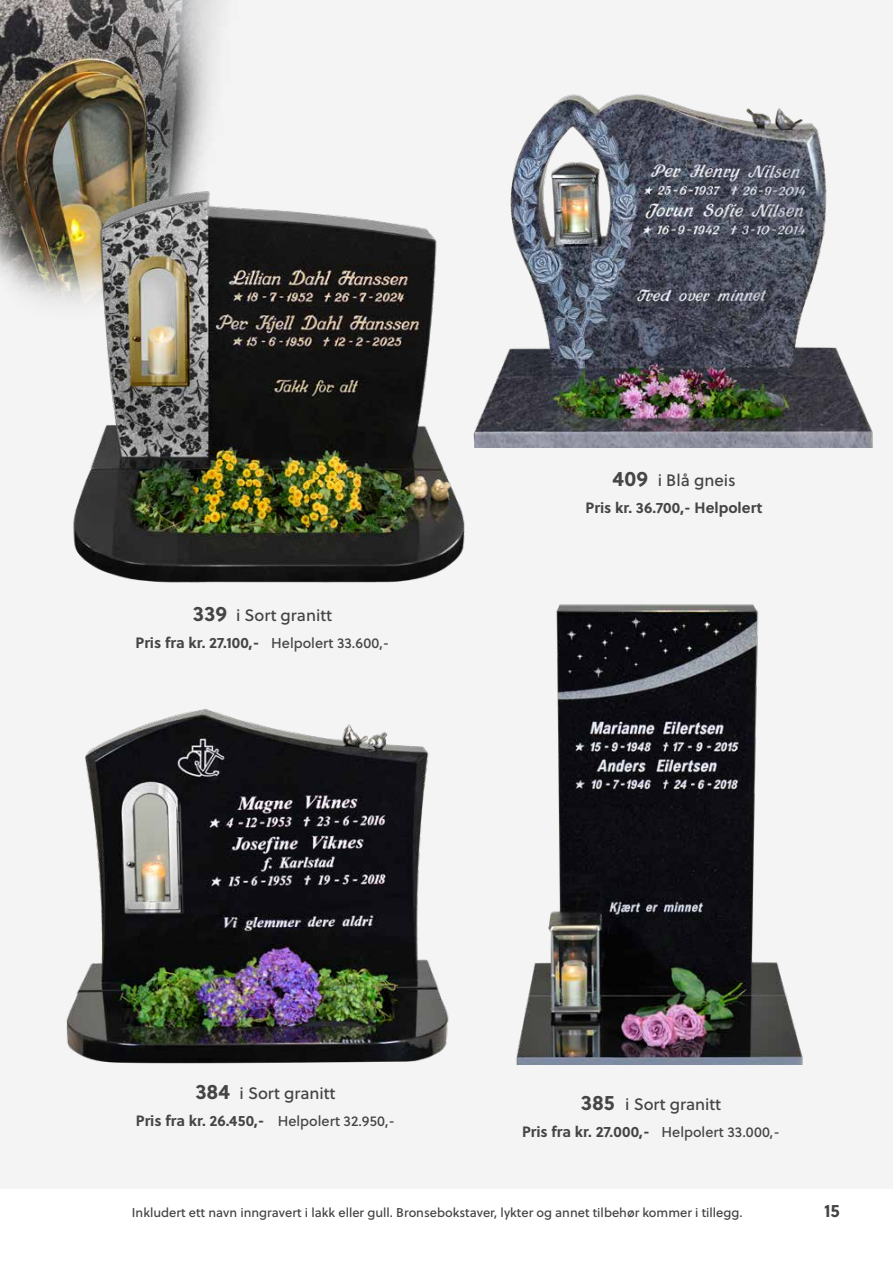
<style>
.page{position:relative;width:893px;height:1263px;background:#fff}
.page>*{position:absolute;margin:0;border:0;box-sizing:border-box;transform-origin:0 0}
.t1{font:700 18px "Soleil";color:#464545}
.t2{font:16.5px "Soleil Bk";color:#464545}
.t3{font:700 15px "Soleil";color:#464545}
.t4{font:12.75px "Soleil Bk";color:#464545}
.s1{font-family:"Soleil";font-weight:700;font-size:21px}
.s2{font-family:"Soleil Bk";font-weight:400;font-size:14.25px}
</style>
<div class="page">
<div style="left:0;top:0;width:893px;height:1188px;background:#f4f4f4"></div>
<img style="left:66px;top:709px;width:383px;height:355px">
<img style="left:516px;top:604px;width:287px;height:461px">
<img style="left:510px;top:94px;width:363px;height:353px">
<img style="left:0;top:0;width:220px;height:296px">
<img style="left:35px;top:179px;width:475px;height:404px">
<p class="t2" style="left:193px;top:603px;width:141px"><span class="s1">339</span> i Sort granitt</p>
<p class="t3" style="left:136px;top:631px;width:255px">Pris fra kr. 27.100,- <span class="s2">Helpolert 33.600,-</span></p>
<p class="t2" style="left:613px;top:468px;width:125px"><span class="s1">409</span> i Blå gneis</p>
<p class="t3" style="left:586px;top:496px;width:178px">Pris kr. 36.700,- Helpolert</p>
<p class="t2" style="left:195px;top:1081px;width:142px"><span class="s1">384</span> i Sort granitt</p>
<p class="t3" style="left:136px;top:1109px;width:261px">Pris fra kr. 26.450,- <span class="s2">Helpolert 32.950,-</span></p>
<p class="t2" style="left:581px;top:1092px;width:142px"><span class="s1">385</span> i Sort granitt</p>
<p class="t3" style="left:522px;top:1120px;width:260px">Pris fra kr. 27.000,- <span class="s2">Helpolert 33.000,-</span></p>
<p class="t4" style="left:132px;top:1203px;width:612px">Inkludert ett navn inngravert i lakk eller gull. Bronsebokstaver, lykter og annet tilbehør kommer i tillegg.</p>
<p class="t1" style="left:824px;top:1197px;width:17px">15</p>
</div>
